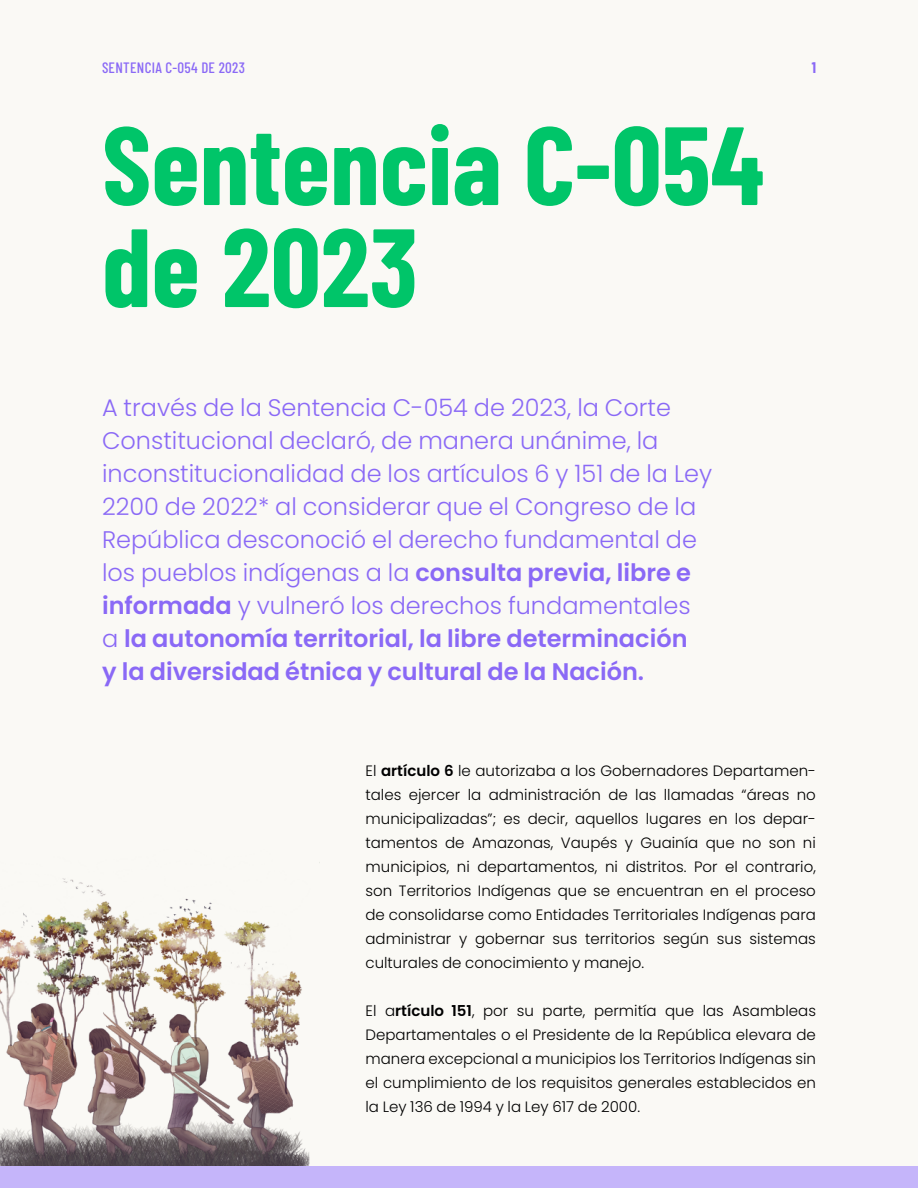
<style>
.page{position:relative;width:918px;height:1188px;background:#faf9f5}
.page>*{position:absolute;margin:0;border:0;box-sizing:border-box;transform-origin:0 0}
.t1{font:700 111px/102px "Barlow Condensed";color:#00c569}
.t2{font:300 24px/33px "Poppins";color:#8a69f6}
.t3{font:300 15px/24px "Poppins";color:#000;text-align:justify}
.t4{font:500 15px "Barlow Condensed";letter-spacing:.02em;color:#8a69f6}
.t5{font:700 15px "Barlow Condensed";color:#8a69f6}
.s1{font-weight:600}
</style>
<div class="page">
<img style="left:0;top:878px;width:319px;height:289px">
<div style="left:0;top:1167px;width:918px;height:21px;background:#c5b5fa"></div>
<p class="t4" style="left:102px;top:57px;width:144px">SENTENCIA C-054 DE 2023</p>
<p class="t5" style="left:812px;top:57px;width:6px">1</p>
<h1 class="t1" style="left:102px;top:108px;width:664px">Sentencia C-054 de 2023</h1>
<p class="t2" style="left:102px;top:391px;width:612px">A través de la Sentencia C-054 de 2023, la Corte Constitucional declaró, de manera unánime, la inconstitucionalidad de los artículos 6 y 151 de la Ley 2200 de 2022* al considerar que el Congreso de la República desconoció el derecho fundamental de los pueblos indígenas a la <span class="s1">consulta previa, libre e informada</span> y vulneró los derechos fundamentales a <span class="s1">la autonomía territorial, la libre determinación<br>y la diversidad étnica y cultural de la Nación.</span></p>
<p class="t3" style="left:366px;top:758px;width:452px">El <span class="s1">artículo 6</span> le autorizaba a los Gobernadores Departamen&shy;tales ejercer la administración de las llamadas “áreas no municipalizadas”; es decir, aquellos lugares en los depar&shy;tamentos de Amazonas, Vaupés y Guainía que no son ni municipios, ni departamentos, ni distritos. Por el contrario, son Territorios Indígenas que se encuentran en el proceso de consolidarse como Entidades Territoriales Indígenas para administrar y gobernar sus territorios según sus sistemas culturales de conocimiento y manejo.</p>
<p class="t3" style="left:366px;top:998px;width:452px">El a<span class="s1">rtículo 151</span>, por su parte, permitía que las Asambleas Departamentales o el Presidente de la República elevara de manera excepcional a municipios los Territorios Indígenas sin el cumplimiento de los requisitos generales establecidos en la Ley 136 de 1994 y la Ley 617 de 2000.</p>
</div>
